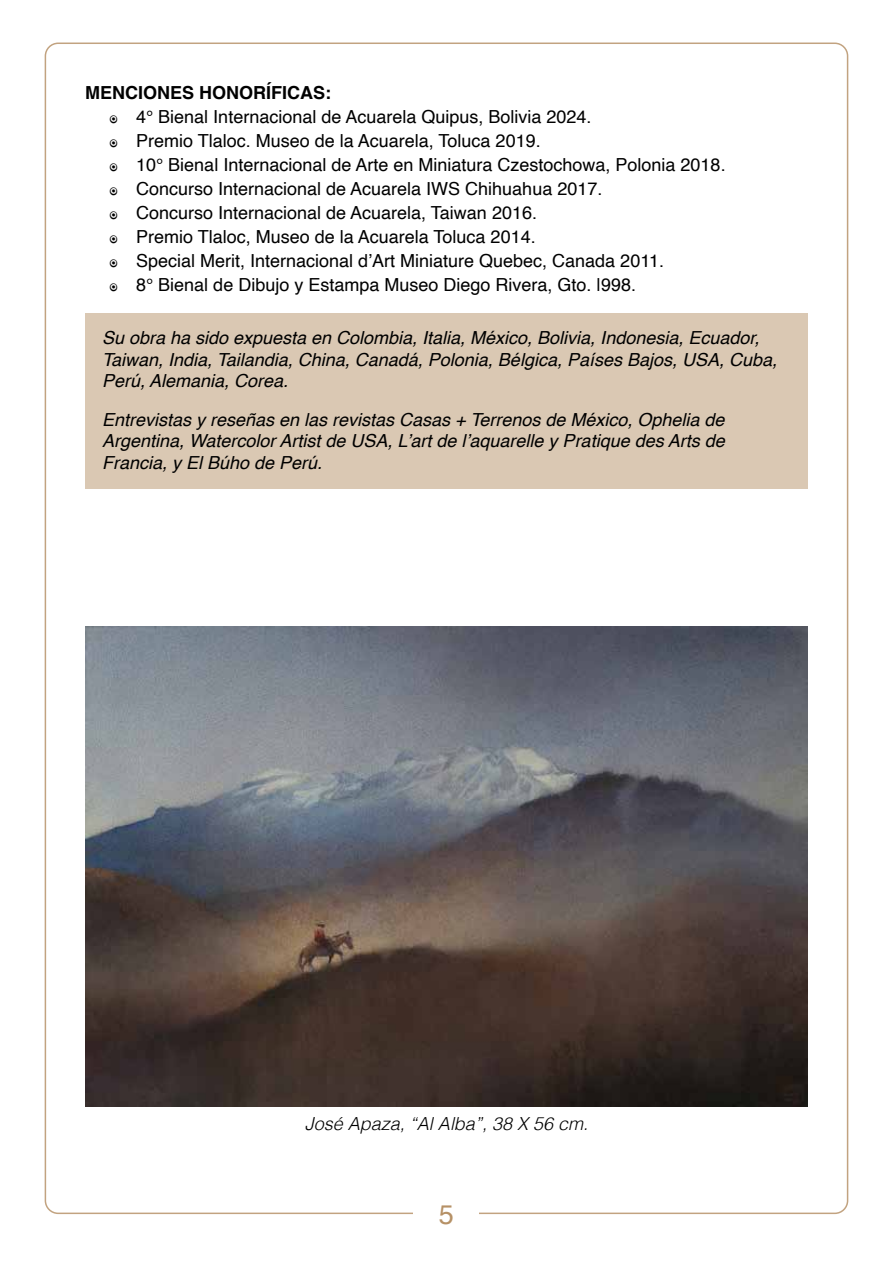
<style>
.page{position:relative;width:893px;height:1263px;background:#fff}
.page>*{position:absolute;margin:0;border:0;box-sizing:border-box;transform-origin:0 0}
.t1{font:27px "Helvetica";color:#b69166}
.t2{font:18px/24px "Helvetica";color:#000}
.t3{font:italic 18px/21.6px "Helvetica";color:#000}
.t4{font:italic 300 18px "Helvetica";color:#000}
.t5{font:700 18px "Helvetica";color:#000}
</style>
<div class="page">
<div style="left:85px;top:314px;width:723px;height:93px;background:#dac8b3"></div>
<div style="left:85px;top:395px;width:723px;height:94px;background:#dac8b3"></div>
<img style="left:85px;top:626px;width:723px;height:481px">
<p class="t5" style="left:85px;top:81px;width:248px">MENCIONES HONORÍFICAS:</p>
<p class="t2" style="left:136px;top:105px;width:591px">4° Bienal Internacional de Acuarela Quipus, Bolivia 2024.<br>Premio Tlaloc. Museo de la Acuarela, Toluca 2019.<br>10° Bienal Internacional de Arte en Miniatura Czestochowa, Polonia 2018.<br>Concurso Internacional de Acuarela IWS Chihuahua 2017.<br>Concurso Internacional de Acuarela, Taiwan 2016.<br>Premio Tlaloc, Museo de la Acuarela Toluca 2014.<br>Special Merit, Internacional d’Art Miniature Quebec, Canada 2011.<br>8° Bienal de Dibujo y Estampa Museo Diego Rivera, Gto. |998.</p>
<p class="t3" style="left:102px;top:327px;width:677px">Su obra ha sido expuesta en Colombia, Italia, México, Bolivia, Indonesia, Ecuador,<br>Taiwan, India, Tailandia, China, Canadá, Polonia, Bélgica, Países Bajos, USA, Cuba,<br>Perú, Alemania, Corea.</p>
<p class="t3" style="left:102px;top:409px;width:624px;text-align:justify">Entrevistas y reseñas en las revistas Casas + Terrenos de México, Ophelia de Argentina, Watercolor Artist de USA, L’art de l’aquarelle y Pratique des Arts de Francia, y El Búho de Perú.</p>
<p class="t4" style="left:305px;top:1108px;width:285px">José Apaza, “Al Alba”, 38 X 56 cm.</p>
<h1 class="t1" style="left:439px;top:1193px;width:17px">5</h1>
</div>
